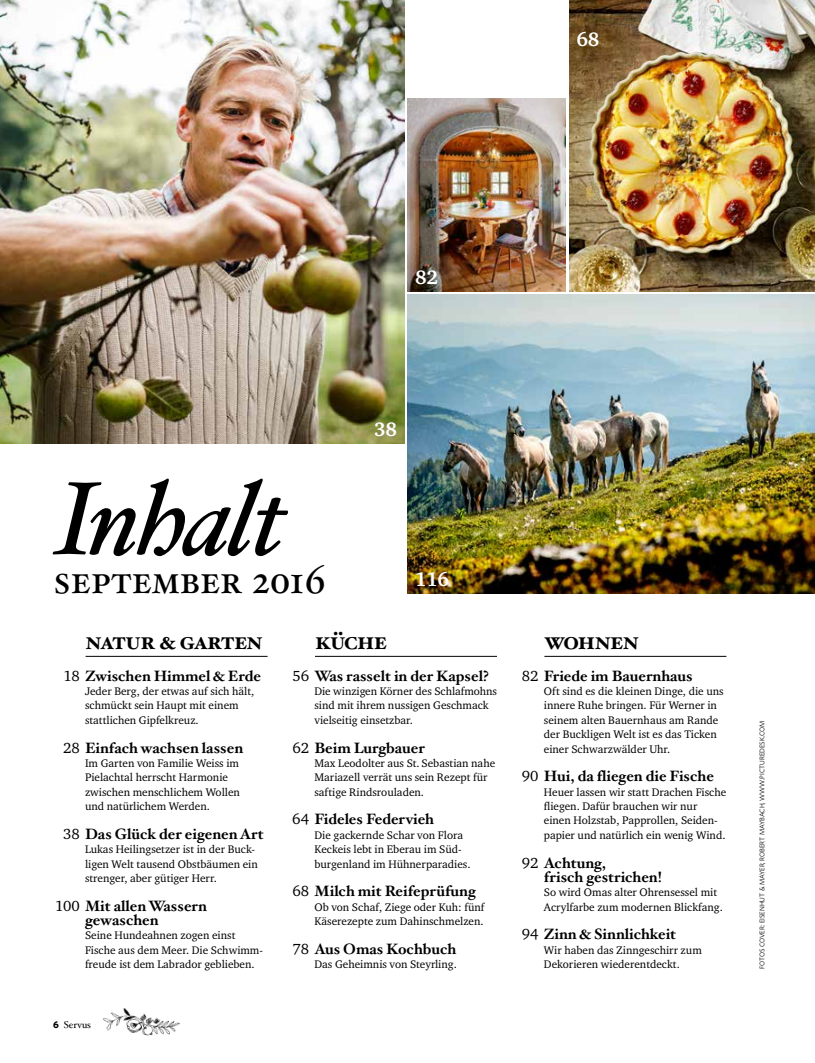
<style>
.page{position:relative;width:815px;height:1063px;background:#fff}
.page>*{position:absolute;margin:0;border:0;box-sizing:border-box;transform-origin:0 0}
.t1{font:italic 103.75px "Hoefler Txt";letter-spacing:-.035em;color:#000}
.t2{font:41.25px "Hoefler Txt";letter-spacing:-.01em;color:#000}
.t3{font:700 25px "Hoefler Txt";letter-spacing:-.03em;color:#000}
.t4{font:700 20px "Charter ITC";letter-spacing:-.01em;color:#fff}
.t5{font:700 15px/14.4px "Hoefler Txt";color:#000}
.t6{font:11.25px/14.4px "Charter ITC";color:#000}
.t7{font:10px "Hoefler Txt";color:#000}
.t8{font:6.88px "Whitney";letter-spacing:-.005em;color:#000}
.s1{font-size:45px}
.s2{font-family:"Charter ITC";font-weight:400}
.s3{font-family:"Whitney";font-weight:700}
</style>
<div class="page">
<img style="left:103px;top:1008px;width:77px;height:28px">
<img style="left:408px;top:295px;width:407px;height:298px">
<img style="left:569px;top:0;width:246px;height:291px">
<img style="left:408px;top:98px;width:158px;height:193px">
<img style="left:0;top:0;width:404px;height:443px">
<hr style="left:86px;top:656px;width:182px;height:1px;background:#000">
<hr style="left:315px;top:656px;width:182px;height:1px;background:#000">
<hr style="left:544px;top:656px;width:182px;height:1px;background:#000">
<h3 class="t4" style="left:577px;top:27px;width:25px">68</h3>
<h3 class="t4" style="left:415px;top:265px;width:25px">82</h3>
<h1 class="t1" style="left:53px;top:457px;width:235px">Inhalt</h1>
<h2 class="t2" style="left:53px;top:549px;width:274px">september 2<span class="s1">0</span>16</h2>
<h3 class="t4" style="left:374px;top:417px;width:25px">38</h3>
<h3 class="t4" style="left:415px;top:567px;width:36px">116</h3>
<h3 class="t3" style="left:86px;top:621px;width:178px">natur &amp; garten</h3>
<h3 class="t3" style="left:315px;top:621px;width:74px">küche</h3>
<h3 class="t3" style="left:544px;top:621px;width:96px">wohnen</h3>
<h3 class="t5" style="left:63px;top:668px;width:199px"><span class="s2">18</span> Zwischen Himmel &amp; Erde</h3>
<p class="t6" style="left:85px;top:684px;width:171px">Jeder Berg, der etwas auf sich hält, schmückt sein Haupt mit einem stattlichen Gipfelkreuz.</p>
<h3 class="t5" style="left:63px;top:740px;width:182px"><span class="s2">28</span> Einfach wachsen lassen</h3>
<p class="t6" style="left:85px;top:756px;width:156px">Im Garten von Familie Weiss im<br>Pielachtal herrscht Harmonie zwischen menschlichem Wollen und natürlichem Werden.</p>
<h3 class="t5" style="left:63px;top:826px;width:202px"><span class="s2">38</span> Das Glück der eigenen Art</h3>
<p class="t6" style="left:85px;top:842px;width:174px">Lukas Heilingsetzer ist in der Buck&shy;ligen Welt tausend Obstbäumen ein strenger, aber gütiger Herr.</p>
<h3 class="t5" style="left:85px;top:898px;width:124px;text-indent:-30px"><span class="s2">100</span> Mit allen Wassern gewaschen</h3>
<p class="t6" style="left:85px;top:928px;width:180px">Seine Hundeahnen zogen einst<br>Fische aus dem Meer. Die Schwimm&shy;freude ist dem Labrador geblieben.</p>
<p class="t7" style="left:53px;top:1017px;width:39px"><span class="s3">6</span> Servus</p>
<h3 class="t5" style="left:292px;top:668px;width:198px"><span class="s2">56</span> Was rasselt in der Kapsel?</h3>
<p class="t6" style="left:314px;top:684px;width:184px">Die winzigen Körner des Schlafmohns sind mit ihrem nussigen Geschmack vielseitig einsetzbar.</p>
<h3 class="t5" style="left:292px;top:740px;width:134px"><span class="s2">62</span> Beim Lurgbauer</h3>
<p class="t6" style="left:314px;top:756px;width:182px">Max Leodolter aus St. Sebastian nahe<br>Mariazell verrät uns sein Rezept für saftige Rindsrouladen.</p>
<h3 class="t5" style="left:292px;top:811px;width:143px"><span class="s2">64</span> Fideles Federvieh</h3>
<p class="t6" style="left:314px;top:828px;width:158px">Die gackernde Schar von Flora<br>Keckeis lebt in Eberau im Süd&shy;burgenland im Hühnerparadies.</p>
<h3 class="t5" style="left:292px;top:883px;width:185px"><span class="s2">68</span> Milch mit Reifeprüfung</h3>
<p class="t6" style="left:314px;top:900px;width:172px">Ob von Schaf, Ziege oder Kuh: fünf<br>Käserezepte zum Dahinschmelzen.</p>
<h3 class="t5" style="left:292px;top:941px;width:165px"><span class="s2">78</span> Aus Omas Kochbuch</h3>
<p class="t6" style="left:314px;top:957px;width:144px">Das Geheimnis von Steyrling.</p>
<h3 class="t5" style="left:522px;top:668px;width:172px"><span class="s2">82</span> Friede im Bauernhaus</h3>
<p class="t6" style="left:544px;top:684px;width:181px">Oft sind es die kleinen Dinge, die uns innere Ruhe bringen. Für Werner in seinem alten Bauernhaus am Rande der Buckligen Welt ist es das Ticken einer Schwarzwälder Uhr.</p>
<h3 class="t5" style="left:522px;top:768px;width:194px"><span class="s2">90</span> Hui, da fliegen die Fische</h3>
<p class="t6" style="left:544px;top:785px;width:184px">Heuer lassen wir statt Drachen Fische fliegen. Dafür brauchen wir nur einen Holzstab, Papprollen, Seiden&shy;papier und natürlich ein wenig Wind.</p>
<h3 class="t5" style="left:544px;top:855px;width:120px;text-indent:-22px"><span class="s2">92</span> Achtung,<br>frisch gestrichen!</h3>
<p class="t6" style="left:544px;top:885px;width:181px">So wird Omas alter Ohrensessel mit<br>Acrylfarbe zum modernen Blickfang.</p>
<h3 class="t5" style="left:522px;top:926px;width:156px"><span class="s2">94</span> Zinn &amp; Sinnlichkeit</h3>
<p class="t6" style="left:544px;top:943px;width:159px">Wir haben das Zinngeschirr zum<br>Dekorieren wiederentdeckt.</p>
<p class="t8" style="left:758px;top:969px;width:250px;rotate:-90deg">FOTOS COVER: EISENHUT &amp; MAYER, ROBERT MAYBACH, WWW.PICTUREDESK.COM</p>
</div>
